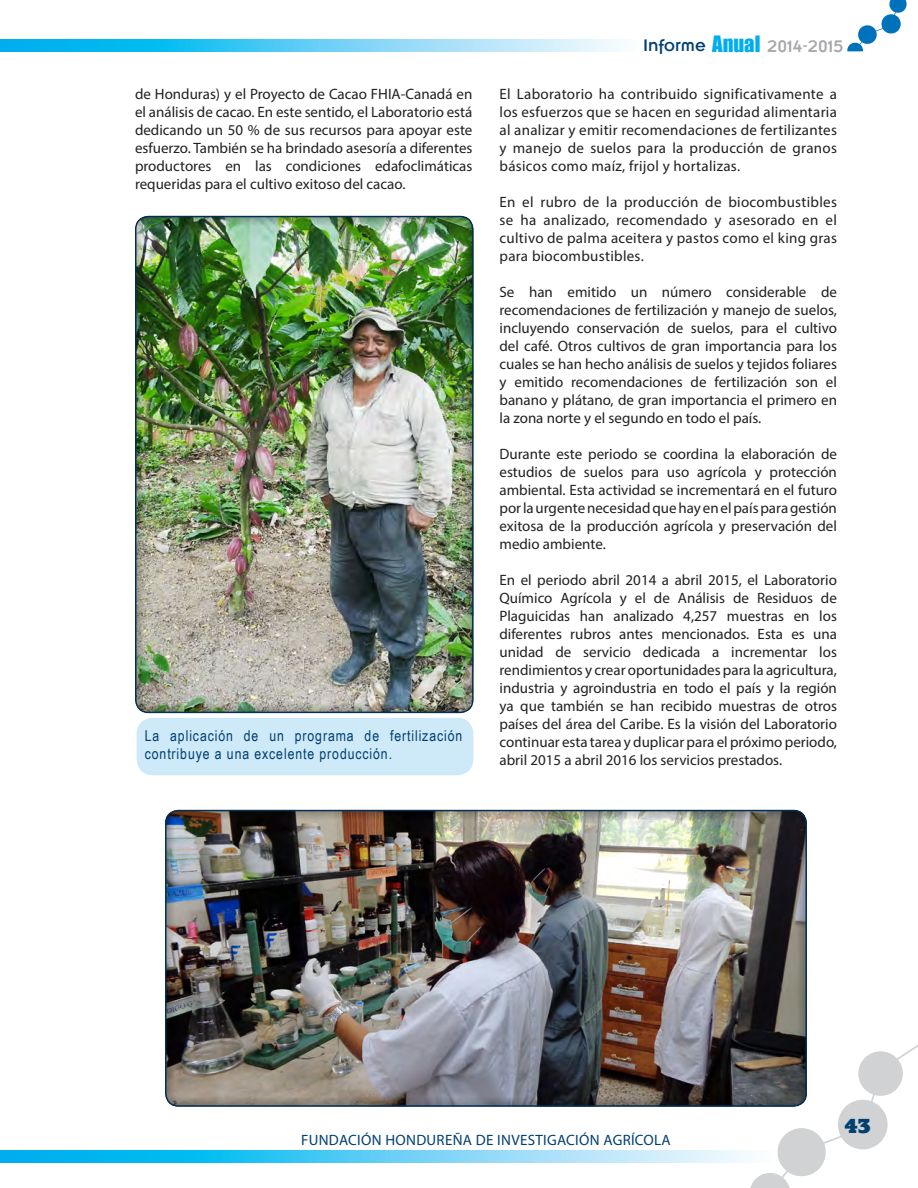
<style>
.page{position:relative;width:918px;height:1188px;background:#fff}
.page>*{position:absolute;margin:0;border:0;box-sizing:border-box;transform-origin:0 0}
.t1{font:21px "Bevan";color:#004071}
.t2{font:17.25px "Emblem";color:#a8a9ad}
.cuerpo{font:15px/18px "Myriad Pro";color:#231f20;text-align:justify}
.Pie_de_Fotos{font:15px/18px "Arial Narrow";letter-spacing:.06em;color:#004071}
.t3{font:15px "Myriad Pro";letter-spacing:.02em;color:#004071}
.s1{color:#004071}
.s2{font-family:"Impact";font-size:20.7px;color:#00aeef}
</style>
<div class="page">
<svg style="left:0;top:1151px;width:738px;height:11px;background:#5fcef5"></svg>
<svg style="left:738px;top:1045px;width:180px;height:143px"></svg>
<svg style="left:847px;top:0;width:60px;height:51px"></svg>
<svg style="left:0;top:40px;width:620px;height:11px;background:#63cff5"></svg>
<div style="left:133px;top:213px;width:341px;height:501px;background:#231f20;opacity:.5"></div>
<div style="left:137px;top:718px;width:336px;height:57px;background:#cee9f8;border-radius:16px"></div>
<div style="left:164px;top:808px;width:643px;height:300px;background:#231f20;opacity:.5"></div>
<p class="t2" style="left:643px;top:37px;width:202px"><span class="s1">Informe</span> <span class="s2">Anual</span> 2014-2015</p>
<p class="cuerpo" style="left:135px;top:85px;width:339px">de Honduras) y el Proyecto de Cacao FHIA-Canadá en el análisis de cacao. En este sentido, el Laboratorio está dedicando un 50 % de sus recursos para apoyar este esfuerzo. También se ha brindado asesoría a diferentes productores en las condiciones edafoclimáticas requeridas para el cultivo exitoso del cacao.</p>
<p class="cuerpo" style="left:500px;top:85px;width:339px">El Laboratorio ha contribuido significativamente a los esfuerzos que se hacen en seguridad alimentaria al analizar y emitir recomendaciones de fertilizantes y manejo de suelos para la producción de granos básicos como maíz, frijol y hortalizas.</p>
<p class="cuerpo" style="left:500px;top:193px;width:339px">En el rubro de la producción de biocombustibles se ha analizado, recomendado y asesorado en el cultivo de palma aceitera y pastos como el king gras para biocombustibles.</p>
<p class="cuerpo" style="left:500px;top:283px;width:339px">Se han emitido un número considerable de recomendaciones de fertilización y manejo de suelos, incluyendo conservación de suelos, para el cultivo del café. Otros cultivos de gran importancia para los cuales se han hecho análisis de suelos y tejidos foliares y emitido recomendaciones de fertilización son el banano y plátano, de gran importancia el primero en la zona norte y el segundo en todo el país.</p>
<p class="cuerpo" style="left:500px;top:445px;width:339px">Durante este periodo se coordina la elaboración de estudios de suelos para uso agrícola y protección ambiental. Esta actividad se incrementará en el futuro por la urgente necesidad que hay en el país para gestión exitosa de la producción agrícola y preservación del medio ambiente.</p>
<p class="cuerpo" style="left:500px;top:571px;width:339px">En el periodo abril 2014 a abril 2015, el Laboratorio Químico Agrícola y el de Análisis de Residuos de Plaguicidas han analizado 4,257 muestras en los diferentes rubros antes mencionados. Esta es una unidad de servicio dedicada a incrementar los rendimientos y crear oportunidades para la agricultura, industria y agroindustria en todo el país y la región ya que también se han recibido muestras de otros países del área del Caribe. Es la visión del Laboratorio continuar esta tarea y duplicar para el próximo periodo, abril 2015 a abril 2016 los servicios prestados.</p>
<p class="Pie_de_Fotos" style="left:145px;top:727px;width:319px">La aplicación de un programa de fertilización contribuye a una excelente producción.</p>
<p class="t3" style="left:301px;top:1131px;width:371px">FUNDACIÓN HONDUREÑA DE INVESTIGACIÓN AGRÍCOLA</p>
<h1 class="t1" style="left:845px;top:1108px;width:28px">43</h1>
</div>
